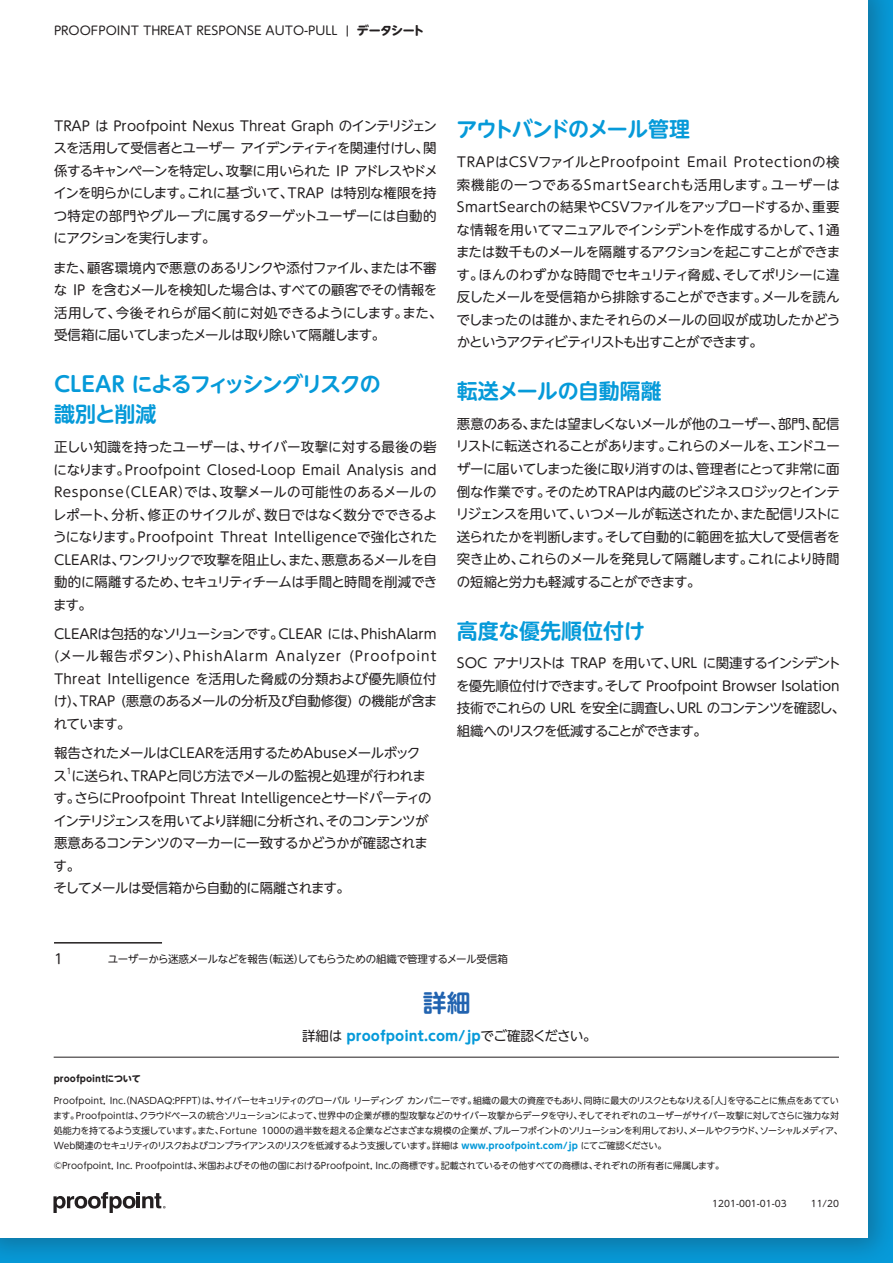
<style>
.page{position:relative;width:893px;height:1263px;background:#fff}
.page>*{position:absolute;margin:0;border:0;box-sizing:border-box;transform-origin:0 0}
.t1{font:700 24px "UD Shin M Go Pr 6 N De";color:#2163b0}
.t2{font:700 21px/30px "UD Shin M Go Pr 6 N De";letter-spacing:-.045em;color:#069ad9}
.t3{font:700 21px "UD Shin M Go Pr 6 N De";letter-spacing:-.065em;color:#069ad9}
.t4{font:700 21px "UD Shin M Go Pr 6 N De";letter-spacing:-.02em;color:#069ad9}
.t5{font:700 21px "UD Shin M Go Pr 6 N De";color:#069ad9}
.t6{font:13.5px/22.5px "UD Shin M Go Pr 6 N";letter-spacing:-.035em;color:#231f20;text-align:justify}
.t7{font:700 13.5px "UD Shin M Go Pr 6 N";color:#069ad9}
.t8{font:12px "UD Shin M Go Pr 6 N";color:#231f20}
.t9{font:10.5px "UD Shin M Go Pr 6 N";letter-spacing:-.04em;color:#231f20}
.t10{font:9px/15px "UD Shin M Go Pr 6 N";letter-spacing:-.03em;color:#231f20}
.t11{font:9px "UD Shin M Go Pr 6 N";letter-spacing:-.01em;color:#231f20}
.t12{font:700 9px "UD Shin M Go Pr 6 N";color:#231f20}
.t13{font:9px "UD Shin M Go Pr 6 N";color:#231f20}
.t14{font:7.8px "UD Shin M Go Pr 6 N";color:#231f20}
.s1{font-weight:700}
.s2{font-weight:400;color:#231f20}
.s3{font-weight:700;color:#069ad9}
</style>
<div class="page">
<div style="left:0;top:0;width:893px;height:1263px;background:#231f20;opacity:.3"></div>
<div style="left:0;top:0;width:868px;height:1237px;background:#fff"></div>
<svg style="left:53px;top:1192px;width:113px;height:21px"></svg>
<hr style="left:54px;top:942px;width:108px;height:1px;background:#231f20">
<hr style="left:54px;top:1057px;width:785px;height:1px;background:#231f20">
<p class="t8" style="left:54px;top:21px;width:372px">PROOFPOINT THREAT RESPONSE AUTO-PULL | <span class="s1">データシート</span></p>
<p class="t6" style="left:53px;top:114px;width:386px">TRAP は Proofpoint Nexus Threat Graph のインテリジェンスを活用して受信者とユーザー アイデンティティを関連付けし、関係するキャンペーンを特定し、攻撃に用いられた IP アドレスやドメインを明らかにします。これに基づいて、TRAP は特別な権限を持つ特定の部門やグループに属するターゲットユーザーには自動的にアクションを実行します。</p>
<p class="t6" style="left:53px;top:255px;width:391px;text-align:left">また、顧客環境内で悪意のあるリンクや添付ファイル、または不審な IP を含むメールを検知した場合は、すべての顧客でその情報を活用して、今後それらが届く前に対処できるようにします。また、受信箱に届いてしまったメールは取り除いて隔離します。</p>
<h2 class="t2" style="left:54px;top:368px;width:328px">CLEAR によるフィッシングリスクの識別と削減</h2>
<p class="t6" style="left:53px;top:435px;width:386px">正しい知識を持ったユーザーは、サイバー攻撃に対する最後の砦になります。Proofpoint Closed-Loop Email Analysis and Response（CLEAR）では、攻撃メールの可能性のあるメールのレポート、分析、修正のサイクルが、数日ではなく数分でできるようになります。Proofpoint Threat Intelligenceで強化されたCLEARは、ワンクリックで攻撃を阻止し、また、悪意あるメールを自動的に隔離するため、セキュリティチームは手間と時間を削減できます。</p>
<p class="t6" style="left:54px;top:622px;width:385px">CLEARは包括的なソリューションです。CLEAR には、PhishAlarm (メール報告ボタン)、PhishAlarm Analyzer (Proofpoint Threat Intelligence を活用した脅威の分類および優先順位付け)、TRAP (悪意のあるメールの分析及び自動修復) の機能が含まれています。</p>
<p class="t6" style="left:54px;top:741px;width:374px">報告されたメールはCLEARを活用するためAbuseメールボックスに送られ、TRAPと同じ方法でメールの監視と処理が行われま</p>
<p class="t14" style="left:67px;top:764px;width:7px">1</p>
<p class="t6" style="left:53px;top:786px;width:380px;text-align:left">す。さらにProofpoint Threat Intelligenceとサードパーティのインテリジェンスを用いてより詳細に分析され、そのコンテンツが悪意あるコンテンツのマーカーに一致するかどうかが確認されます。<br>そしてメールは受信箱から自動的に隔離されます。</p>
<h2 class="t3" style="left:456px;top:111px;width:235px">アウトバンドのメール管理</h2>
<p class="t6" style="left:456px;top:150px;width:386px">TRAPはCSVファイルとProofpoint Email Protectionの検索機能の一つであるSmartSearchも活用します。ユーザーはSmartSearchの結果やCSVファイルをアップロードするか、重要な情報を用いてマニュアルでインシデントを作成するかして、1通または数千ものメールを隔離するアクションを起こすことができます。ほんのわずかな時間でセキュリティ脅威、そしてポリシーに違反したメールを受信箱から排除することができます。メールを読んでしまったのは誰か、またそれらのメールの回収が成功したかどうかというアクティビティリストも出すことができます。</p>
<h2 class="t4" style="left:457px;top:373px;width:206px">転送メールの自動隔離</h2>
<p class="t6" style="left:456px;top:412px;width:386px">悪意のある、または望ましくないメールが他のユーザー、部門、配信リストに転送されることがあります。これらのメールを、エンドユーザーに届いてしまった後に取り消すのは、管理者にとって非常に面倒な作業です。そのためTRAPは内蔵のビジネスロジックとインテリジェンスを用いて、いつメールが転送されたか、また配信リストに送られたかを判断します。そして自動的に範囲を拡大して受信者を突き止め、これらのメールを発見して隔離します。これにより時間の短縮と労力も軽減することができます。</p>
<h2 class="t5" style="left:457px;top:613px;width:190px">高度な優先順位付け</h2>
<p class="t6" style="left:456px;top:651px;width:391px;text-align:left">SOC アナリストは TRAP を用いて、URL に関連するインシデントを優先順位付けできます。そして Proofpoint Browser Isolation技術でこれらの URL を安全に調査し、URL のコンテンツを確認し、組織へのリスクを低減することができます。</p>
<p class="t6" style="left:54px;top:946px;width:10px">1</p>
<p class="t9" style="left:108px;top:950px;width:402px">ユーザーから迷惑メールなどを報告（転送）してもらうための組織で管理するメール受信箱</p>
<h1 class="t1" style="left:423px;top:982px;width:49px">詳細</h1>
<p class="t7" style="left:302px;top:1024px;width:296px"><span class="s2">詳細は</span> PROOFPOINT.COM/JP<span class="s2">でご確認ください。</span></p>
<p class="t12" style="left:54px;top:1071px;width:88px">PROOFPOINTについて</p>
<p class="t10" style="left:53px;top:1092px;width:791px">Proofpoint, Inc.（NASDAQ:PFPT）は、サイバーセキュリティのグローバル リーディング カンパニーです。組織の最大の資産でもあり、同時に最大のリスクともなりえる「人」を守ることに焦点をあてています。Proofpointは、クラウドベースの統合ソリューションによって、世界中の企業が標的型攻撃などのサイバー攻撃からデータを守り、そしてそれぞれのユーザーがサイバー攻撃に対してさらに強力な対処能力を持てるよう支援しています。また、Fortune 1000の過半数を超える企業などさまざまな規模の企業が、プルーフポイントのソリューションを利用しており、メールやクラウド、ソーシャルメディア、Web関連のセキュリティのリスクおよびコンプライアンスのリスクを低減するよう支援しています。詳細は <span class="s3">WWW.PROOFPOINT.COM/JP</span> にてご確認ください。</p>
<p class="t11" style="left:54px;top:1158px;width:672px">©Proofpoint, Inc. Proofpointは、米国およびその他の国におけるProofpoint, Inc.の商標です。記載されているその他すべての商標は、それぞれの所有者に帰属します。</p>
<p class="t13" style="left:712px;top:1196px;width:76px">1201-001-01-03</p>
<p class="t10" style="left:811px;top:1196px;width:30px">11/20</p>
</div>
